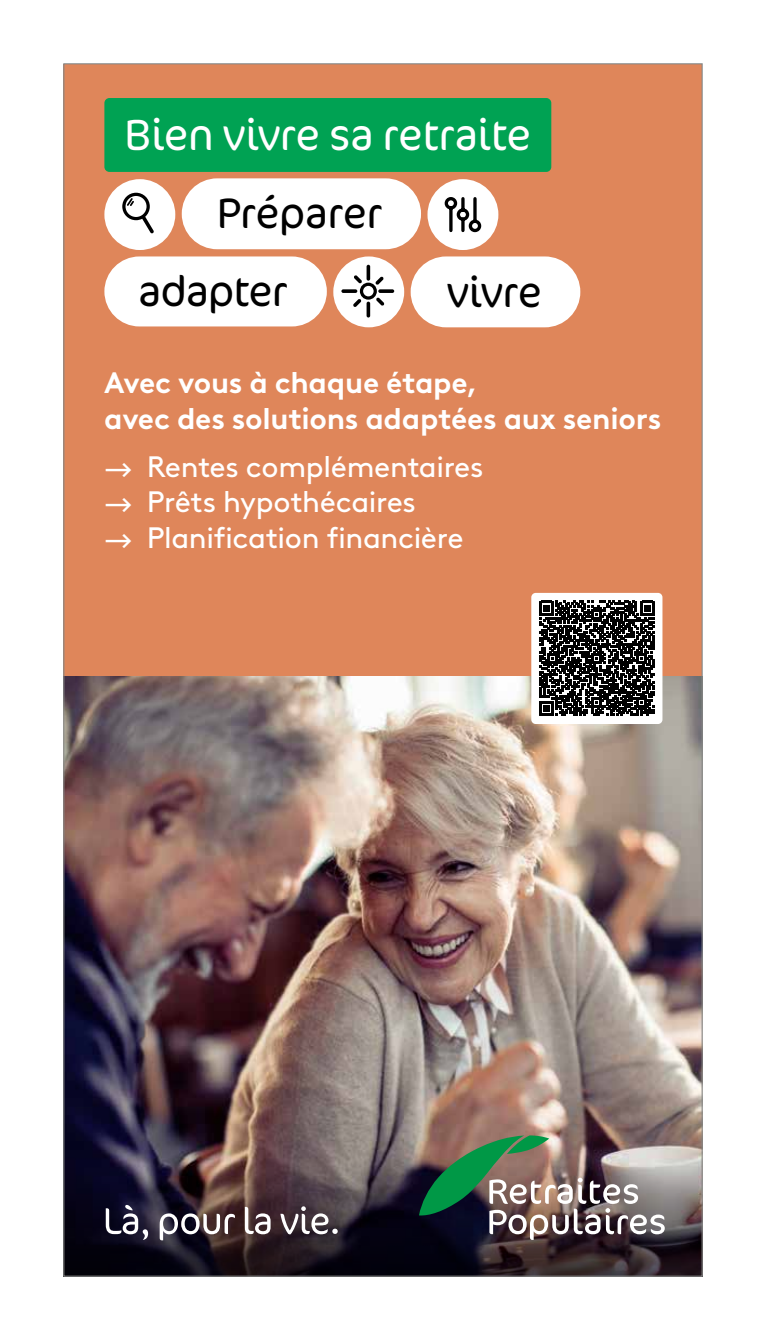
<style>
.page{position:relative;width:766px;height:1340px;background:#fff}
.page>*{position:absolute;margin:0;border:0;box-sizing:border-box;transform-origin:0 0}
.t1{font:300 44.1px "Cocon Pro";letter-spacing:-.015em;color:#fff}
.t2{font:300 43.2px/77.4px "Cocon Pro";letter-spacing:-.015em;color:#000}
.t3{font:29.47px "Brown LL";letter-spacing:-.01em;color:#fff}
.t4{font:700 29.47px/35.6px "Brown LL";letter-spacing:-.01em;color:#fff}
</style>
<div class="page">
<img style="left:65px;top:65px;width:635px;height:1209px">
<h1 class="t1" style="left:124px;top:106px;width:408px">Bien vivre sa retraite</h1>
<h2 class="t2" style="left:138px;top:174px;width:246px;text-indent:79px">Préparer adapter</h2>
<h2 class="t2" style="left:446px;top:252px;width:97px">vivre</h2>
<p class="t4" style="left:104px;top:363px;width:558px">Avec vous à chaque étape,<br>avec des solutions adaptées aux seniors</p>
<p class="t3" style="left:104px;top:444px;width:380px">→ Rentes complémentaires</p>
<p class="t3" style="left:104px;top:480px;width:313px">→ Prêts hypothécaires</p>
<p class="t3" style="left:104px;top:515px;width:361px">→ Planification financière</p>
</div>
